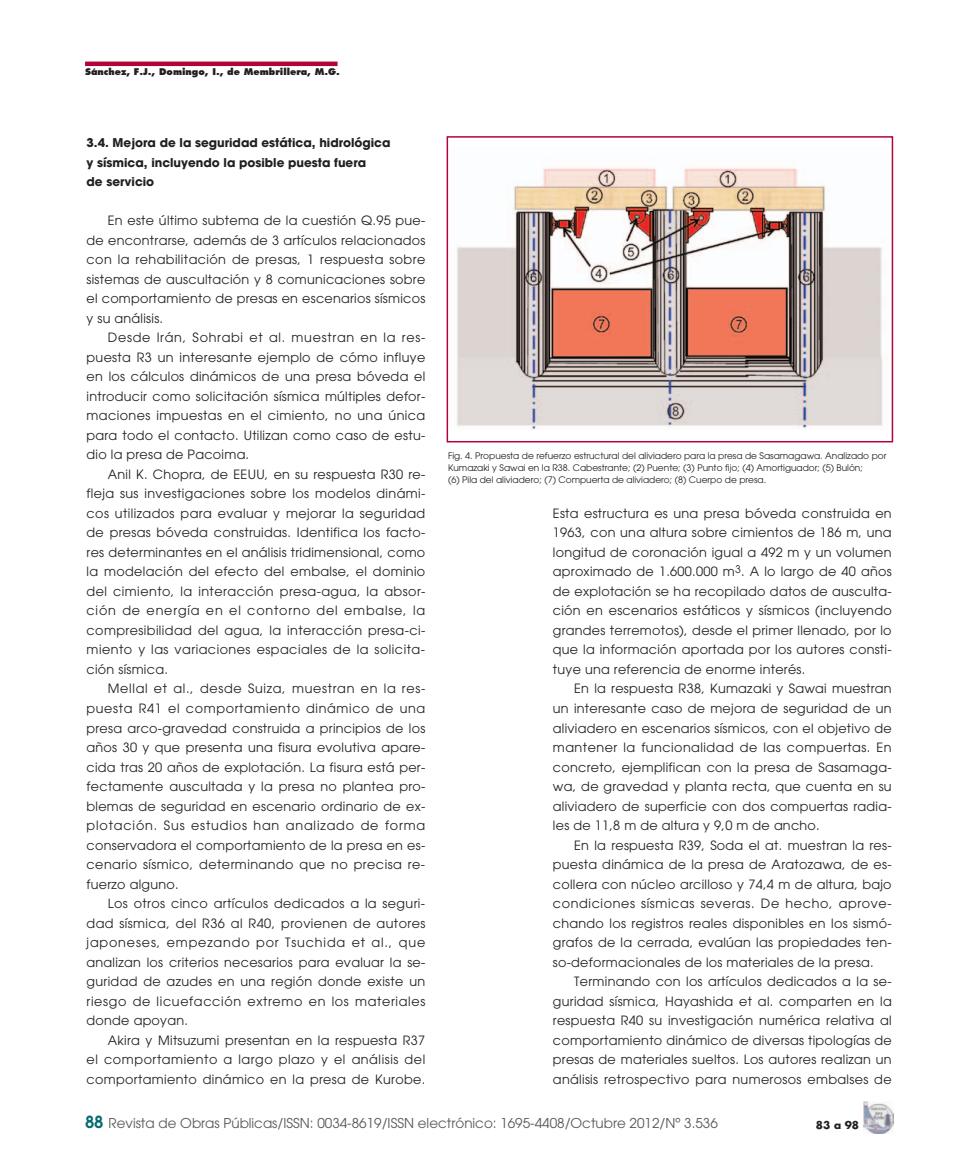
<style>
.page{position:relative;width:957px;height:1170px;background:#fff}
.page>*{position:absolute;margin:0;border:0;box-sizing:border-box;transform-origin:0 0}
.t1{font:13.5px "Avant Garde";color:#57585a}
.t2{font:12.75px/19.5px "Avant Garde";letter-spacing:.02em;color:#231f20;text-align:justify}
.t3{font:700 12px/19.5px "Avant Garde";color:#231f20}
.t4{font:700 10.5px "Futura";color:#231f20}
.t5{font:9px/12px "Avant Garde";color:#231f20}
.t6{font:800 9px "Futura";color:#231f20}
.s1{font-weight:600;font-size:16.5px;color:#006b6e}
</style>
<div class="page">
<hr style="left:85px;top:62px;width:252px;height:4px;background:#b30437">
<img style="left:863px;top:1101px;width:30px;height:32px">
<img style="left:456px;top:168px;width:427px;height:261px">
<div style="left:446px;top:136px;width:447px;height:306px;border:2px solid #b30437"></div>
<p class="t6" style="left:85px;top:68px;width:256px">Sánchez, F.J., Domingo, I., de Membrillera, M.G.</p>
<p class="t3" style="left:87px;top:134px;width:305px">3.4. Mejora de la seguridad estática, hidrológica y sísmica, incluyendo la posible puesta fuera<br>de servicio</p>
<p class="t2" style="left:87px;top:212px;width:340px;text-indent:21px">En este último subtema de la cuestión Q.95 pue&shy;de encontrarse, además de 3 artículos relacionados con la rehabilitación de presas, 1 respuesta sobre sistemas de auscultación y 8 comunicaciones sobre el comportamiento de presas en escenarios sísmicos y su análisis.</p>
<p class="t2" style="left:87px;top:329px;width:340px;text-indent:21px">Desde Irán, Sohrabi et al. muestran en la res&shy;puesta R3 un interesante ejemplo de cómo influye en los cálculos dinámicos de una presa bóveda el introducir como solicitación sísmica múltiples defor&shy;maciones impuestas en el cimiento, no una única para todo el contacto. Utilizan como caso de estu&shy;dio la presa de Pacoima.</p>
<p class="t2" style="left:87px;top:465px;width:340px;text-indent:21px">Anil K. Chopra, de EEUU, en su respuesta R30 re&shy;fleja sus investigaciones sobre los modelos dinámi&shy;cos utilizados para evaluar y mejorar la seguridad de presas bóveda construidas. Identifica los facto&shy;res determinantes en el análisis tridimensional, como la modelación del efecto del embalse, el dominio del cimiento, la interacción presa-agua, la absor&shy;ción de energía en el contorno del embalse, la compresibilidad del agua, la interacción presa-ci&shy;miento y las variaciones espaciales de la solicita&shy;ción sísmica.</p>
<p class="t2" style="left:87px;top:680px;width:340px;text-indent:21px">Mellal et al., desde Suiza, muestran en la res&shy;puesta R41 el comportamiento dinámico de una presa arco-gravedad construida a principios de los años 30 y que presenta una fisura evolutiva apare&shy;cida tras 20 años de explotación. La fisura está per&shy;fectamente auscultada y la presa no plantea pro&shy;blemas de seguridad en escenario ordinario de ex&shy;plotación. Sus estudios han analizado de forma conservadora el comportamiento de la presa en es&shy;cenario sísmico, determinando que no precisa re&shy;fuerzo alguno.</p>
<p class="t2" style="left:87px;top:894px;width:340px;text-indent:21px">Los otros cinco artículos dedicados a la seguri&shy;dad sísmica, del R36 al R40, provienen de autores japoneses, empezando por Tsuchida et al., que analizan los criterios necesarios para evaluar la se&shy;guridad de azudes en una región donde existe un riesgo de licuefacción extremo en los materiales donde apoyan.</p>
<p class="t2" style="left:87px;top:1031px;width:340px;text-indent:21px">Akira y Mitsuzumi presentan en la respuesta R37 el comportamiento a largo plazo y el análisis del comportamiento dinámico en la presa de Kurobe.</p>
<p class="t5" style="left:448px;top:450px;width:440px">Fig. 4. Propuesta de refuerzo estructural del aliviadero para la presa de Sasamagawa. Analizado por<br>Kumazaki y Sawai en la R38. Cabestrante; (2) Puente; (3) Punto fijo; (4) Amortiguador; (5) Bulón;<br>(6) Pila del aliviadero; (7) Compuerta de aliviadero; (8) Cuerpo de presa.</p>
<p class="t2" style="left:553px;top:504px;width:340px">Esta estructura es una presa bóveda construida en 1963, con una altura sobre cimientos de 186 m, una longitud de coronación igual a 492 m y un volumen aproximado de 1.600.000 m<sup>3</sup>. A lo largo de 40 años de explotación se ha recopilado datos de ausculta&shy;ción en escenarios estáticos y sísmicos (incluyendo grandes terremotos), desde el primer llenado, por lo que la información aportada por los autores consti&shy;tuye una referencia de enorme interés.</p>
<p class="t2" style="left:553px;top:680px;width:340px;text-indent:21px">En la respuesta R38, Kumazaki y Sawai muestran un interesante caso de mejora de seguridad de un aliviadero en escenarios sísmicos, con el objetivo de mantener la funcionalidad de las compuertas. En concreto, ejemplifican con la presa de Sasamaga&shy;wa, de gravedad y planta recta, que cuenta en su aliviadero de superficie con dos compuertas radia&shy;les de 11,8 m de altura y 9,0 m de ancho.</p>
<p class="t2" style="left:553px;top:836px;width:340px;text-indent:21px">En la respuesta R39, Soda el at. muestran la res&shy;puesta dinámica de la presa de Aratozawa, de es&shy;collera con núcleo arcilloso y 74,4 m de altura, bajo condiciones sísmicas severas. De hecho, aprove&shy;chando los registros reales disponibles en los sismó&shy;grafos de la cerrada, evalúan las propiedades ten&shy;so-deformacionales de los materiales de la presa.</p>
<p class="t2" style="left:553px;top:972px;width:340px;text-indent:21px">Terminando con los artículos dedicados a la se&shy;guridad sísmica, Hayashida et al. comparten en la respuesta R40 su investigación numérica relativa al comportamiento dinámico de diversas tipologías de presas de materiales sueltos. Los autores realizan un análisis retrospectivo para numerosos embalses de</p>
<p class="t1" style="left:85px;top:1118px;width:634px"><span class="s1">88</span> Revista de Obras Públicas/ISSN: 0034-8619/ISSN electrónico: 1695-4408/Octubre 2012/Nº 3.536</p>
<p class="t4" style="left:816px;top:1120px;width:45px">83 a 98</p>
</div>
